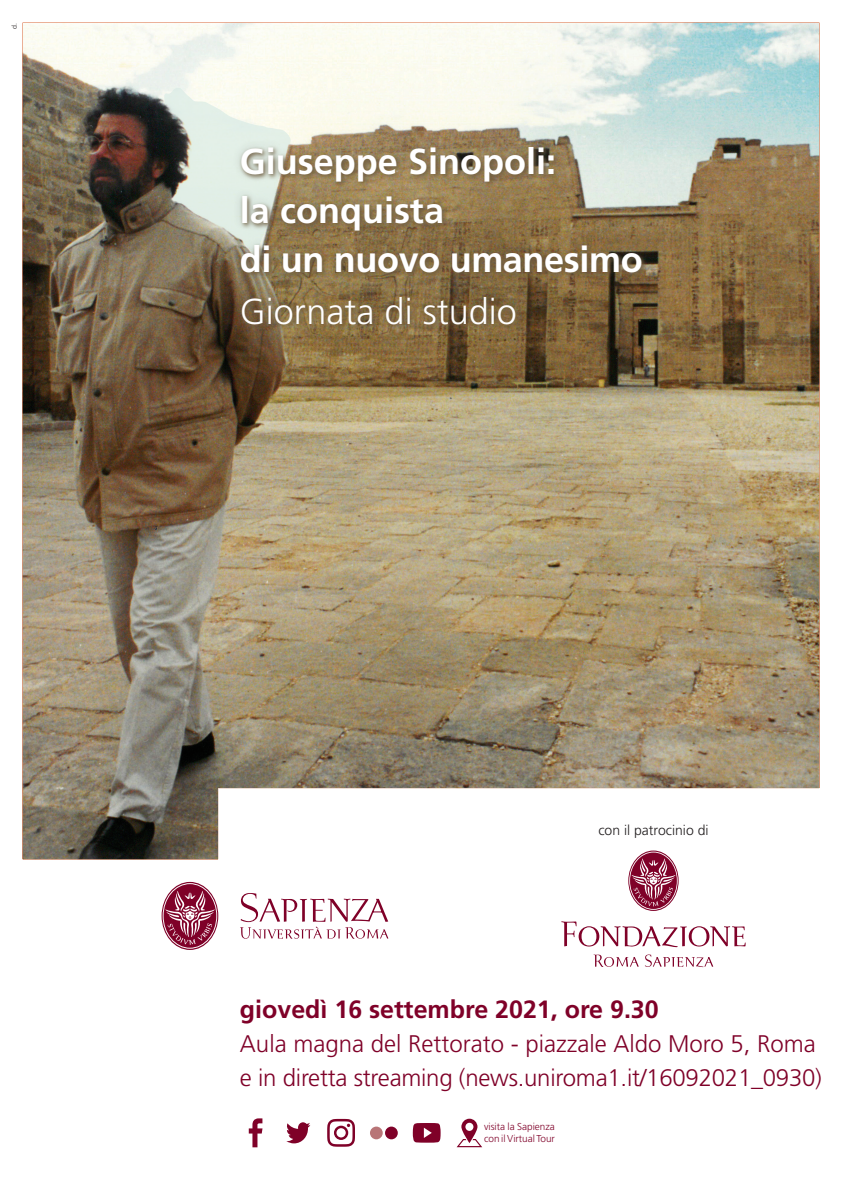
<style>
.page{position:relative;width:842px;height:1191px;background:#fff}
.page>*{position:absolute;margin:0;border:0;box-sizing:border-box;transform-origin:0 0}
.t1{font:700 36px/49px "Frutiger LT Std";color:#fff}
.t2{font:300 36px "Frutiger LT Std";color:#fff}
.t3{font:700 25px "Frutiger LT Std";color:#7f0128}
.t4{font:300 24px/34px "Frutiger LT Std";letter-spacing:-.01em;color:#7f0128}
.t5{font:300 14px "Frutiger LT Std";color:#231f20}
.t6{font:300 10px/12px "Frutiger LT Std";color:#7f0128}
.t7{font:300 7px "Frutiger LT Std";color:#231f20}
</style>
<div class="page">
<svg style="left:163px;top:883px;width:54px;height:65px"></svg>
<svg style="left:240px;top:893px;width:148px;height:46px"></svg>
<svg style="left:249px;top:1118px;width:13px;height:29px"></svg>
<svg style="left:286px;top:1122px;width:24px;height:21px"></svg>
<svg style="left:413px;top:1123px;width:28px;height:19px"></svg>
<div style="left:370px;top:1126px;width:13px;height:13px;background:#b87577;border-radius:50%"></div>
<div style="left:385px;top:1126px;width:13px;height:13px;background:#7f0128;border-radius:50%"></div>
<svg style="left:457px;top:1118px;width:25px;height:29px"></svg>
<svg style="left:327px;top:1118px;width:28px;height:28px"></svg>
<img style="left:23px;top:23px;width:796px;height:836px">
<div style="left:231px;top:137px;width:420px;height:198px;background:#231f20;opacity:.2"></div>
<svg style="left:629px;top:851px;width:49px;height:58px"></svg>
<svg style="left:561px;top:921px;width:185px;height:26px"></svg>
<svg style="left:594px;top:954px;width:45px;height:13px"></svg>
<svg style="left:645px;top:954px;width:68px;height:13px"></svg>
<p class="t7" style="left:10px;top:29px;width:7px;rotate:-90deg">d.</p>
<h1 class="t1" style="left:240px;top:138px;width:404px">Giuseppe Sinopoli:<br>la conquista<br>di un nuovo umanesimo</h1>
<h1 class="t2" style="left:240px;top:291px;width:278px">Giornata di studio</h1>
<p class="t5" style="left:598px;top:822px;width:112px">con il patrocinio di</p>
<p class="t3" style="left:240px;top:994px;width:420px">giovedì 16 settembre 2021, ore 9.30</p>
<p class="t4" style="left:240px;top:1026px;width:583px">Aula magna del Rettorato - piazzale Aldo Moro 5, Roma e in diretta streaming (news.uniroma1.it/16092021_0930)</p>
<p class="t6" style="left:484px;top:1121px;width:72px">visita la Sapienza con il Virtual Tour</p>
</div>
